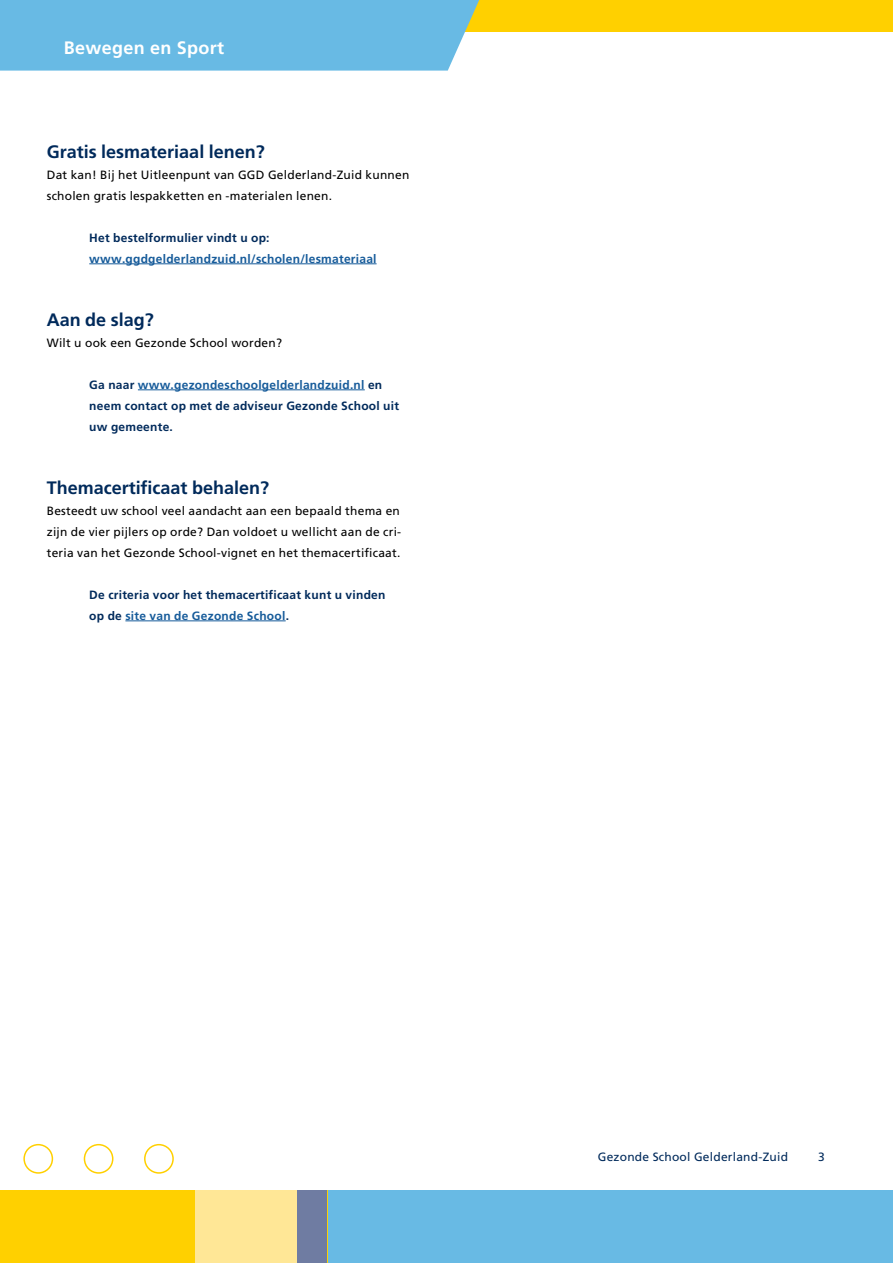
<style>
.page{position:relative;width:893px;height:1263px;background:#fff}
.page>*{position:absolute;margin:0;border:0;box-sizing:border-box;transform-origin:0 0}
.t1{font:700 18px "Frutiger LT Pro";color:#002a5b}
.t2{font:700 18px "Frutiger LT Pro";letter-spacing:.02em;color:#fff}
.t3{font:12px/21px "Frutiger LT Pro";letter-spacing:.02em;color:#000}
.t4{font:700 12px/21px "Frutiger LT Pro";letter-spacing:.02em;color:#002a5b}
.t5{font:700 12px "Frutiger LT Pro";letter-spacing:.02em;color:#165b9a}
.t6{font:12px "Frutiger LT Pro";letter-spacing:.02em;color:#002a5b}
.s1{color:#165b9a}
</style>
<div class="page">
<div style="left:0;top:0;width:893px;height:31px;background:#ffd000"></div>
<div style="left:23px;top:1144px;width:30px;height:30px;border:2px solid #ffd000;border-radius:50%"></div>
<div style="left:84px;top:1144px;width:29px;height:30px;border:2px solid #ffd000;border-radius:50%"></div>
<div style="left:144px;top:1144px;width:30px;height:30px;border:2px solid #ffd000;border-radius:50%"></div>
<div style="left:327px;top:1191px;width:566px;height:72px;background:#68bae4"></div>
<div style="left:0;top:1191px;width:327px;height:72px;background:#ffd000"></div>
<div style="left:196px;top:1191px;width:131px;height:72px;background:#ffe796"></div>
<div style="left:297px;top:1191px;width:30px;height:72px;background:#6f7ca2"></div>
<hr style="left:89px;top:263px;width:288px;height:1px;background:#165b9a">
<hr style="left:138px;top:389px;width:227px;height:1px;background:#165b9a">
<hr style="left:125px;top:620px;width:161px;height:1px;background:#165b9a">
<div style="left:0;top:0;width:479px;height:71px;background:#68bae4"></div>
<h1 class="t2" style="left:64px;top:37px;width:162px">Bewegen en Sport</h1>
<h1 class="t1" style="left:47px;top:141px;width:220px">Gratis lesmateriaal lenen?</h1>
<p class="t3" style="left:47px;top:164px;width:364px">Dat kan! Bij het Uitleenpunt van GGD Gelderland-Zuid kunnen scholen gratis lespakketten en -materialen lenen.</p>
<p class="t4" style="left:89px;top:227px;width:182px">Het bestelformulier vindt u op:</p>
<p class="t5" style="left:89px;top:251px;width:289px">www.ggdgelderlandzuid.nl/scholen/lesmateriaal</p>
<h1 class="t1" style="left:47px;top:309px;width:109px">Aan de slag?</h1>
<p class="t3" style="left:47px;top:332px;width:237px">Wilt u ook een Gezonde School worden?</p>
<p class="t4" style="left:89px;top:374px;width:311px">Ga naar <span class="s1">www.gezondeschoolgelderlandzuid.nl</span> en neem contact op met de adviseur Gezonde School uit uw gemeente.</p>
<h1 class="t1" style="left:47px;top:477px;width:224px">Themacertificaat behalen?</h1>
<p class="t3" style="left:47px;top:500px;width:356px;text-align:justify">Besteedt uw school veel aandacht aan een bepaald thema en zijn de vier pijlers op orde? Dan voldoet u wellicht aan de cri&shy;teria van het Gezonde School-vignet en het themacertificaat.</p>
<p class="t4" style="left:89px;top:584px;width:298px">De criteria voor het themacertificaat kunt u vinden op de <span class="s1">site van de Gezonde School</span>.</p>
<p class="t6" style="left:598px;top:1150px;width:192px">Gezonde School Gelderland-Zuid</p>
<p class="t6" style="left:818px;top:1150px;width:8px">3</p>
</div>
